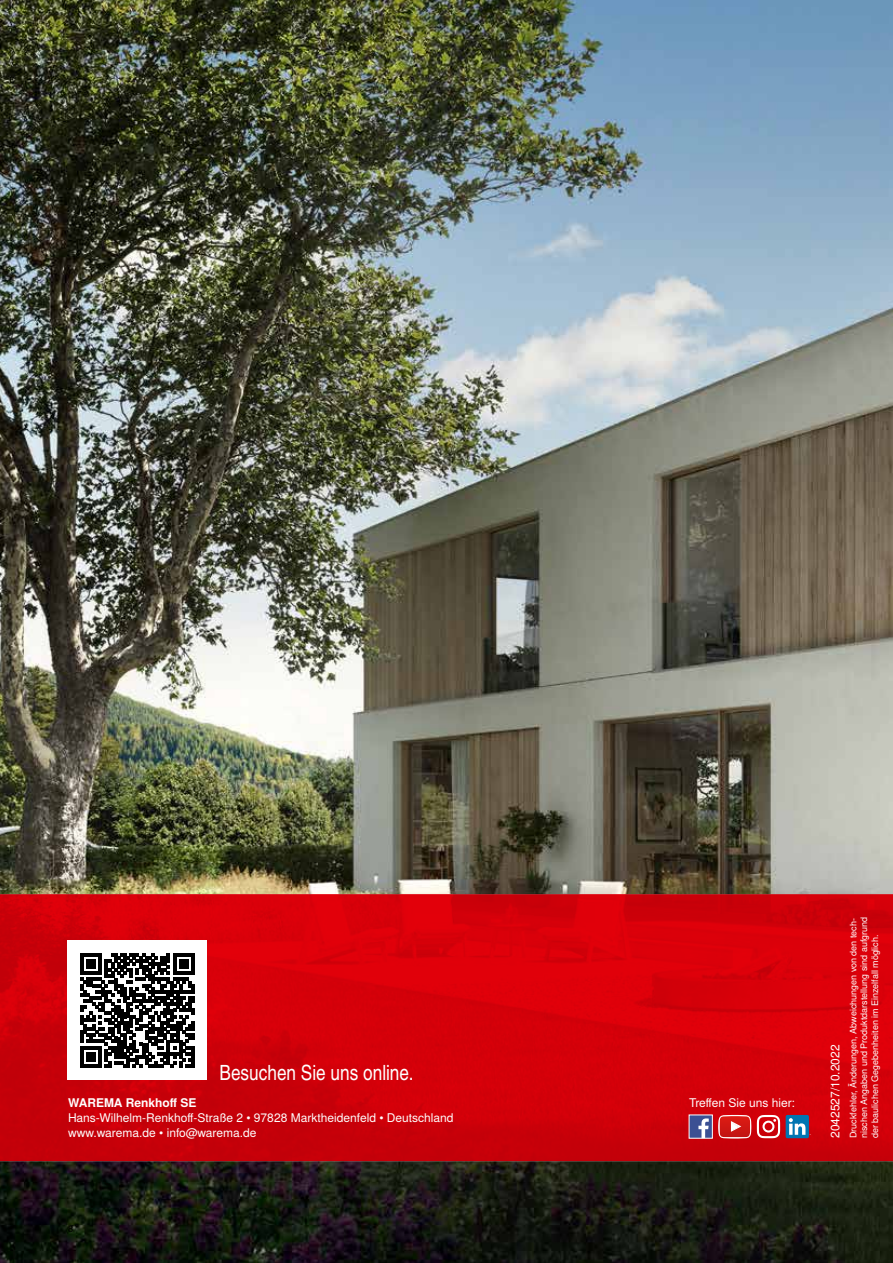
<style>
.page{position:relative;width:893px;height:1263px;background:#fff}
.page>*{position:absolute;margin:0;border:0;box-sizing:border-box;transform-origin:0 0}
.t1{font:21px "Warema Nimbus Cnd";color:#fff}
.t2{font:12px/15px "Warema Nimbus";color:#fff}
.t3{font:700 12px "Warema Nimbus";color:#fff}
.t4{font:9px/10.8px "Warema Nimbus";color:#fff}
.t5{font:9px "Warema Nimbus";color:#000}
</style>
<div class="page">
<img style="left:0;top:0;width:893px;height:1263px">
<svg style="left:0;top:894px;width:893px;height:267px;background:#d20009"></svg>
<div style="left:689px;top:1115px;width:23px;height:23px;background:#3b5093"></div>
<svg style="left:698px;top:1118px;width:11px;height:18px"></svg>
<div style="left:689px;top:1114px;width:24px;height:24px;border:1px solid #fff"></div>
<svg style="left:757px;top:1115px;width:23px;height:23px"></svg>
<svg style="left:718px;top:1115px;width:33px;height:23px"></svg>
<div style="left:68px;top:940px;width:139px;height:140px;background:#fff"></div>
<svg style="left:80px;top:953px;width:115px;height:115px"></svg>
<hr style="left:192px;top:1046px;width:3px;height:22px;background:#000">
<div style="left:786px;top:1115px;width:23px;height:23px;background:#0075b2;border-radius:2px"></div>
<svg style="left:789px;top:1118px;width:22px;height:17px"></svg>
<h1 class="t1" style="left:220px;top:1060px;width:195px">Besuchen Sie uns online.</h1>
<h2 class="t3" style="left:68px;top:1096px;width:130px">WAREMA Renkhoff SE</h2>
<h2 class="t2" style="left:68px;top:1111px;width:387px">Hans-Wilhelm-Renkhoff-Straße 2 • 97828 Marktheidenfeld • Deutschland www.warema.de • info@warema.de</h2>
<p class="t5" style="left:68px;top:1224px;width:7px">8</p>
<h2 class="t2" style="left:689px;top:1096px;width:107px">Treffen Sie uns hier:</h2>
<h2 class="t2" style="left:828px;top:1138px;width:95px;rotate:-90deg">2042527/10.2022</h2>
<p class="t4" style="left:848px;top:1138px;width:223px;rotate:-90deg">Druckfehler, Änderungen, Abweichungen von den tech&shy;nischen Angaben und Produktdarstellung sind aufgrund der baulichen Gegebenheiten im Einzelfall möglich.</p>
</div>
